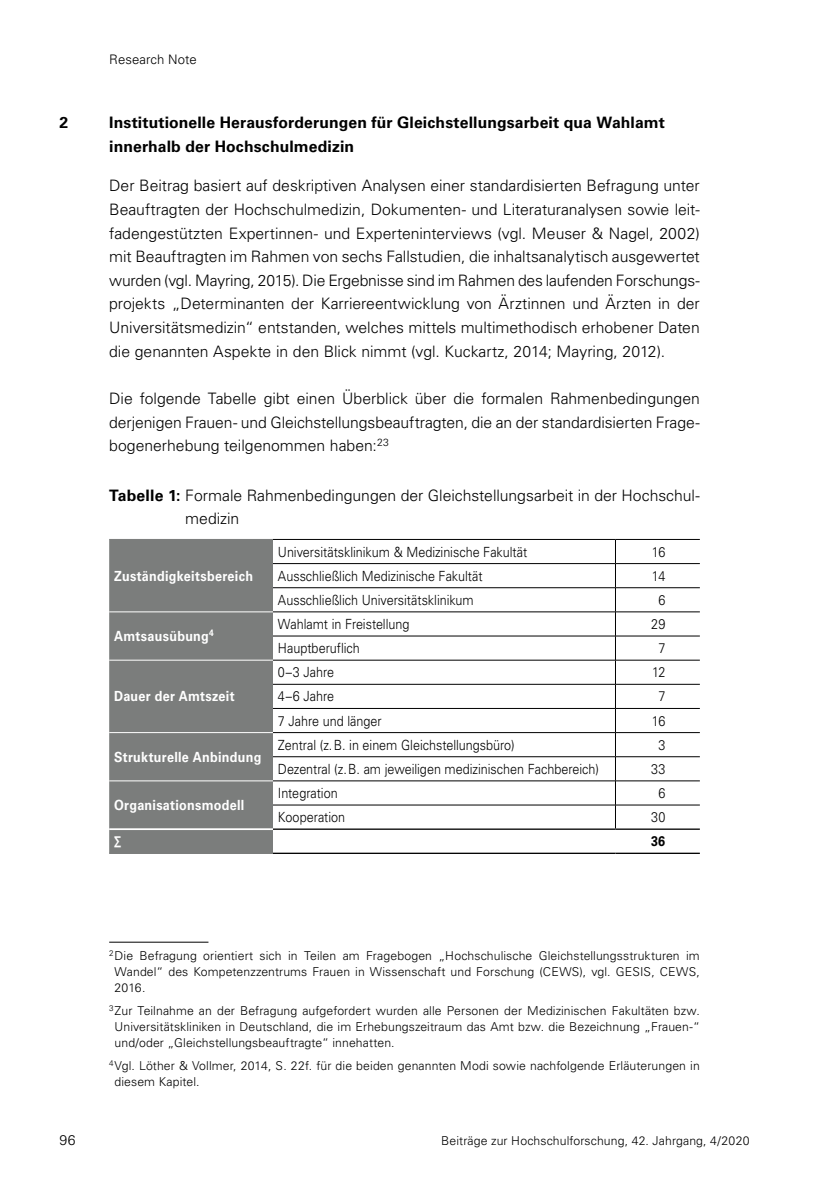
<style>
.page{position:relative;width:819px;height:1191px;background:#fff}
.page>*{position:absolute;margin:0;border:0;box-sizing:border-box;transform-origin:0 0}
.Lauftext_oLZ{font:300 15.75px/23.6px "Univers LT Std";letter-spacing:-.005em;color:#000;text-align:justify}
.Lauftext{font:300 15.75px/23.6px "Univers LT Std";letter-spacing:-.005em;color:#000;text-align:justify}
.Zwischenheadline{font:700 15.75px/23.6px "Univers LT Std";letter-spacing:.005em;color:#000}
.Tabellenüberschrift{font:300 15.75px/23.6px "Univers LT Std";color:#000}
.Tabellentext{font:300 14px "Univers LT Std";letter-spacing:-.005em;color:#000;scale:.9 1}
.Tabellentext_Kopf{font:700 14px "Univers LT Std";letter-spacing:.02em;color:#fff;scale:.9 1}
.Tabellentext-2{font:300 14px "Univers LT Std";letter-spacing:-.005em;color:#000}
.Tabellentext-3{font:700 14px "Univers LT Std";color:#000;scale:.9 1}
.t1{font:300 13.12px "Univers LT Std";letter-spacing:.005em;color:#000}
.Fußnote{font:300 12.25px/15.8px "Univers LT Std";letter-spacing:.01em;color:#000;text-align:justify}
.s1{font-weight:700}
</style>
<div class="page">
<div style="left:109px;top:540px;width:164px;height:312px;background:#7b7d7c"></div>
<hr style="left:273px;top:587px;width:342px;height:1px;background:#000">
<hr style="left:615px;top:587px;width:84px;height:1px;background:#000">
<hr style="left:273px;top:611px;width:342px;height:1px;background:#000">
<hr style="left:615px;top:611px;width:84px;height:1px;background:#000">
<hr style="left:273px;top:635px;width:342px;height:1px;background:#000">
<hr style="left:615px;top:635px;width:84px;height:1px;background:#000">
<hr style="left:273px;top:660px;width:342px;height:1px;background:#000">
<hr style="left:615px;top:660px;width:84px;height:1px;background:#000">
<hr style="left:273px;top:684px;width:342px;height:1px;background:#000">
<hr style="left:615px;top:684px;width:84px;height:1px;background:#000">
<hr style="left:273px;top:708px;width:342px;height:1px;background:#000">
<hr style="left:615px;top:708px;width:84px;height:1px;background:#000">
<hr style="left:273px;top:732px;width:342px;height:1px;background:#000">
<hr style="left:615px;top:732px;width:84px;height:1px;background:#000">
<hr style="left:273px;top:756px;width:342px;height:1px;background:#000">
<hr style="left:615px;top:756px;width:84px;height:1px;background:#000">
<hr style="left:273px;top:780px;width:342px;height:1px;background:#000">
<hr style="left:615px;top:780px;width:84px;height:1px;background:#000">
<hr style="left:273px;top:804px;width:342px;height:1px;background:#000">
<hr style="left:615px;top:804px;width:84px;height:1px;background:#000">
<hr style="left:273px;top:539px;width:342px;height:1px;background:#000">
<hr style="left:615px;top:539px;width:84px;height:1px;background:#000">
<svg style="left:615px;top:539px;width:1px;height:289px"></svg>
<hr style="left:273px;top:563px;width:342px;height:1px;background:#000">
<hr style="left:615px;top:563px;width:84px;height:1px;background:#000">
<hr style="left:109px;top:539px;width:164px;height:1px;background:#7b7d7c">
<hr style="left:109px;top:611px;width:164px;height:1px;background:#fff">
<hr style="left:109px;top:659px;width:164px;height:1px;background:#fff">
<hr style="left:109px;top:732px;width:164px;height:1px;background:#fff">
<hr style="left:273px;top:828px;width:342px;height:2px;background:#000">
<hr style="left:615px;top:828px;width:84px;height:2px;background:#000">
<hr style="left:273px;top:852px;width:342px;height:2px;background:#000">
<hr style="left:615px;top:852px;width:84px;height:2px;background:#000">
<hr style="left:109px;top:780px;width:164px;height:1px;background:#fff">
<hr style="left:109px;top:828px;width:164px;height:2px;background:#fff">
<hr style="left:109px;top:852px;width:164px;height:2px;background:#7b7d7c">
<hr style="left:109px;top:942px;width:99px;height:1px;background:#000">
<p class="t1" style="left:109px;top:51px;width:89px">Research Note</p>
<p class="Zwischenheadline" style="left:60px;top:111px;width:10px">2</p>
<p class="Zwischenheadline" style="left:109px;top:111px;width:557px">Institutionelle Herausforderungen für Gleichstellungsarbeit qua Wahlamt innerhalb der Hochschulmedizin</p>
<p class="Lauftext_oLZ" style="left:109px;top:174px;width:592px">Der Beitrag basiert auf deskriptiven Analysen einer standardisierten Befragung unter Beauftragten der Hochschulmedizin, Dokumenten- und Literaturanalysen sowie leit&shy;fadengestützten Expertinnen- und Experteninterviews (vgl. Meuser &amp; Nagel, 2002) mit Beauftragten im Rahmen von sechs Fallstudien, die inhaltsanalytisch ausgewertet wurden (vgl. Mayring, 2015). Die Ergebnisse sind im Rahmen des laufenden Forschungs&shy;projekts „Determinanten der Karriereentwicklung von Ärztinnen und Ärzten in der Universitätsmedizin“ entstanden, welches mittels multimethodisch erhobener Daten die genannten Aspekte in den Blick nimmt (vgl. Kuckartz, 2014; Mayring, 2012).</p>
<p class="Lauftext" style="left:109px;top:386px;width:592px">Die folgende Tabelle gibt einen Überblick über die formalen Rahmenbedingungen derjenigen Frauen- und Gleichstellungsbeauftragten, die an der standardisierten Frage&shy;bogenerhebung teilgenommen haben:<sup>23</sup></p>
<p class="Tabellenüberschrift" style="left:185px;top:483px;width:516px;text-indent:-76px"><span class="s1">Tabelle 1:</span> Formale Rahmenbedingungen der Gleichstellungsarbeit in der Hochschul&shy;medizin</p>
<p class="Tabellentext_Kopf" style="left:114px;top:567px;width:156px">Zuständigkeitsbereich</p>
<p class="Tabellentext_Kopf" style="left:114px;top:628px;width:112px">Amtsausübung<sup>4</sup></p>
<p class="Tabellentext_Kopf" style="left:114px;top:688px;width:135px">Dauer der Amtszeit</p>
<p class="Tabellentext_Kopf" style="left:114px;top:748px;width:165px">Strukturelle Anbindung</p>
<p class="Tabellentext_Kopf" style="left:114px;top:797px;width:146px">Organisationsmodell</p>
<p class="Tabellentext" style="left:278px;top:543px;width:278px">Universitätsklinikum &amp; Medizinische Fakultät</p>
<p class="Tabellentext" style="left:651px;top:543px;width:17px">16</p>
<p class="Tabellentext" style="left:278px;top:567px;width:229px">Ausschließlich Medizinische Fakultät</p>
<p class="Tabellentext" style="left:652px;top:567px;width:16px">14</p>
<p class="Tabellentext" style="left:278px;top:591px;width:219px">Ausschließlich Universitätsklinikum</p>
<p class="Tabellentext" style="left:658px;top:591px;width:9px">6</p>
<p class="Tabellentext" style="left:278px;top:615px;width:147px">Wahlamt in Freistellung</p>
<p class="Tabellentext" style="left:651px;top:615px;width:17px">29</p>
<p class="Tabellentext" style="left:278px;top:640px;width:93px">Hauptberuflich</p>
<p class="Tabellentext" style="left:658px;top:640px;width:9px">7</p>
<p class="Tabellentext" style="left:278px;top:664px;width:64px">0–3 Jahre</p>
<p class="Tabellentext" style="left:652px;top:664px;width:16px">12</p>
<p class="Tabellentext" style="left:278px;top:688px;width:64px">4–6 Jahre</p>
<p class="Tabellentext" style="left:658px;top:688px;width:9px">7</p>
<p class="Tabellentext" style="left:278px;top:712px;width:117px">7 Jahre und länger</p>
<p class="Tabellentext" style="left:651px;top:712px;width:17px">16</p>
<p class="Tabellentext" style="left:278px;top:736px;width:264px">Zentral (z.B. in einem Gleichstellungsbüro)</p>
<p class="Tabellentext" style="left:658px;top:736px;width:9px">3</p>
<p class="Tabellentext" style="left:278px;top:760px;width:358px">Dezentral (z.B. am jeweiligen medizinischen Fachbereich)</p>
<p class="Tabellentext" style="left:651px;top:760px;width:17px">33</p>
<p class="Tabellentext" style="left:278px;top:784px;width:68px">Integration</p>
<p class="Tabellentext" style="left:658px;top:784px;width:9px">6</p>
<p class="Tabellentext" style="left:278px;top:808px;width:76px">Kooperation</p>
<p class="Tabellentext" style="left:651px;top:808px;width:17px">30</p>
<p class="Tabellentext_Kopf" style="left:114px;top:833px;width:9px">∑</p>
<p class="Tabellentext-3" style="left:651px;top:833px;width:17px">36</p>
<p class="Fußnote" style="left:114px;top:948px;width:586px;text-indent:-5px"><sup>2</sup> Die Befragung orientiert sich in Teilen am Fragebogen „Hochschulische Gleichstellungsstrukturen im Wandel“ des Kompetenzzentrums Frauen in Wissenschaft und Forschung (CEWS), vgl. GESIS, CEWS, 2016.</p>
<p class="Fußnote" style="left:114px;top:1003px;width:586px;text-indent:-5px"><sup>3</sup> Zur Teilnahme an der Befragung aufgefordert wurden alle Personen der Medizinischen Fakultäten bzw.<br>Universitätskliniken in Deutschland, die im Erhebungszeitraum das Amt bzw. die Bezeichnung „Frauen-“ und/oder „Gleichstellungsbeauftragte“ innehatten.</p>
<p class="Fußnote" style="left:114px;top:1057px;width:586px;text-indent:-5px"><sup>4</sup> Vgl. Löther &amp; Vollmer, 2014, S. 22f. für die beiden genannten Modi sowie nachfolgende Erläuterungen in diesem Kapitel.</p>
<p class="Tabellentext-2" style="left:60px;top:1131px;width:18px">96</p>
<p class="Fußnote" style="left:441px;top:1132px;width:310px">Beiträge zur Hochschulforschung, 42. Jahrgang, 4/2020</p>
</div>
